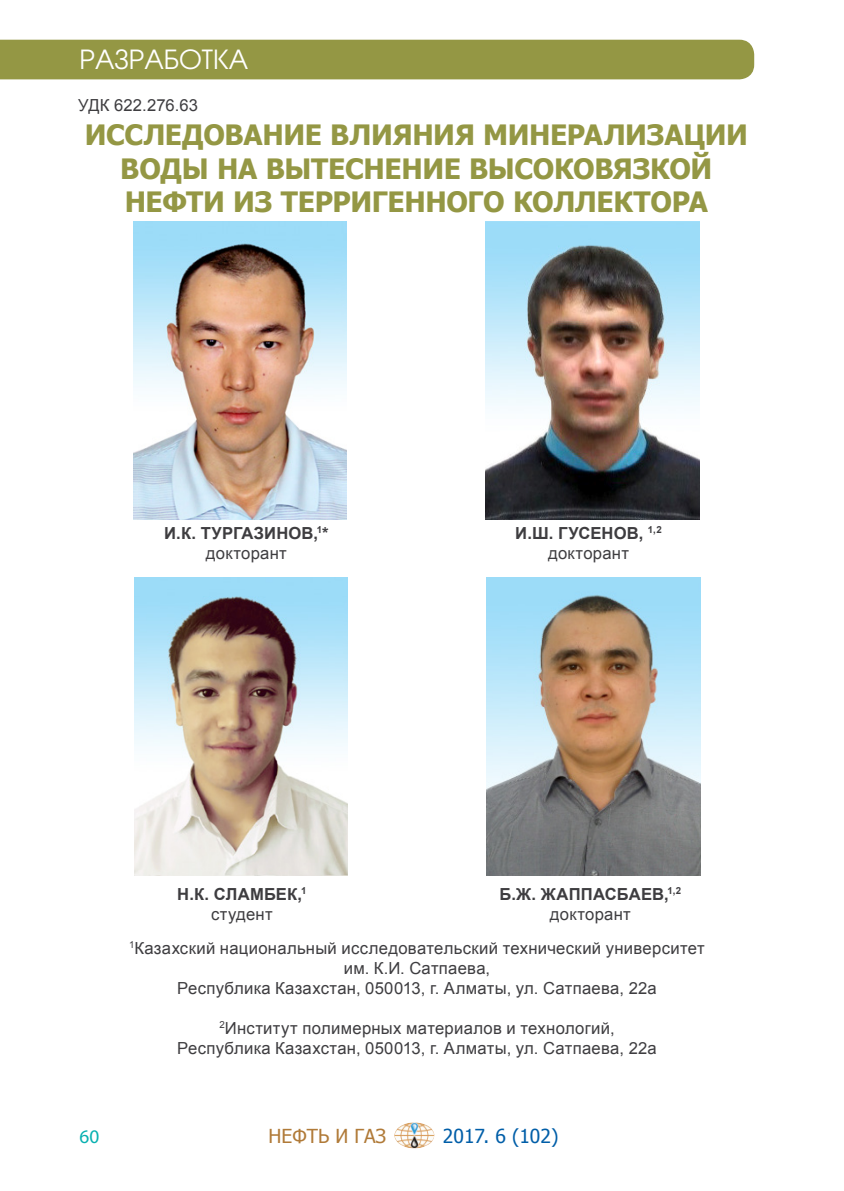
<style>
.page{position:relative;width:844px;height:1191px;background:#fff}
.page>*{position:absolute;margin:0;border:0;box-sizing:border-box;transform-origin:0 0}
.t1{font:700 28px/33.6px "Tahoma";letter-spacing:-.015em;color:#949744;text-align:center}
.t2{font:26.25px "DS Avant Garde";color:#fff}
.t3{font:19.25px "Tahoma";color:#005ea8}
.t4{font:19.25px "Tahoma";color:#b07a38}
.t5{font:19.25px "Myriad Pro";color:#07b0b0}
.t6{font:16.62px/19.9px "Arial";letter-spacing:.015em;color:#3e3d40;text-align:center}
.t7{font:700 16.62px/19.9px "Arial";letter-spacing:.005em;color:#3e3d40;text-align:center}
.s1{font-weight:400}
</style>
<div class="page">
<div style="left:0;top:40px;width:754px;height:39px;background:#949744"></div>
<img style="left:133px;top:222px;width:214px;height:297px">
<img style="left:485px;top:222px;width:214px;height:297px">
<img style="left:134px;top:577px;width:214px;height:298px">
<img style="left:487px;top:577px;width:213px;height:298px">
<img style="left:394px;top:1122px;width:41px;height:26px">
<h2 class="t2" style="left:80px;top:45px;width:170px">разработка</h2>
<p class="t6" style="left:78px;top:96px;width:122px">УДК 622.276.63</p>
<h1 class="t1" style="left:85px;top:116px;width:664px">ИССЛЕДОВАНИЕ ВЛИЯНИЯ МИНЕРАЛИЗАЦИИ<br>ВОДЫ НА ВЫТЕСНЕНИЕ ВЫСОКОВЯЗКОЙ<br>НЕФТИ ИЗ ТЕРРИГЕННОГО КОЛЛЕКТОРА</h1>
<p class="t7" style="left:164px;top:523px;width:166px">И.К. ТУРГАЗИНОВ,<sup>1</sup>* <span class="s1">докторант</span></p>
<p class="t7" style="left:515px;top:523px;width:148px">И.Ш. ГУСЕНОВ, <sup>1,2 </sup><span class="s1">докторант</span></p>
<p class="t7" style="left:177px;top:884px;width:131px">Н.К. СЛАМБЕК,<sup>1 </sup><span class="s1">студент</span></p>
<p class="t7" style="left:499px;top:884px;width:183px">Б.Ж. ЖАППАСБАЕВ,<sup>1,2 </sup><span class="s1">докторант</span></p>
<p class="t6" style="left:129px;top:938px;width:577px"><sup>1</sup>Казахский национальный исследовательский технический университет им. К.И. Сатпаева,<br>Республика Казахстан, 050013, г. Алматы, ул. Сатпаева, 22а</p>
<p class="t6" style="left:177px;top:1018px;width:481px"><sup>2</sup>Институт полимерных материалов и технологий,<br>Республика Казахстан, 050013, г. Алматы, ул. Сатпаева, 22а</p>
<p class="t5" style="left:79px;top:1124px;width:21px">60</p>
<p class="t4" style="left:268px;top:1122px;width:119px">НЕФТЬ И ГАЗ</p>
<p class="t3" style="left:443px;top:1122px;width:117px">2017. 6 (102)</p>
</div>
